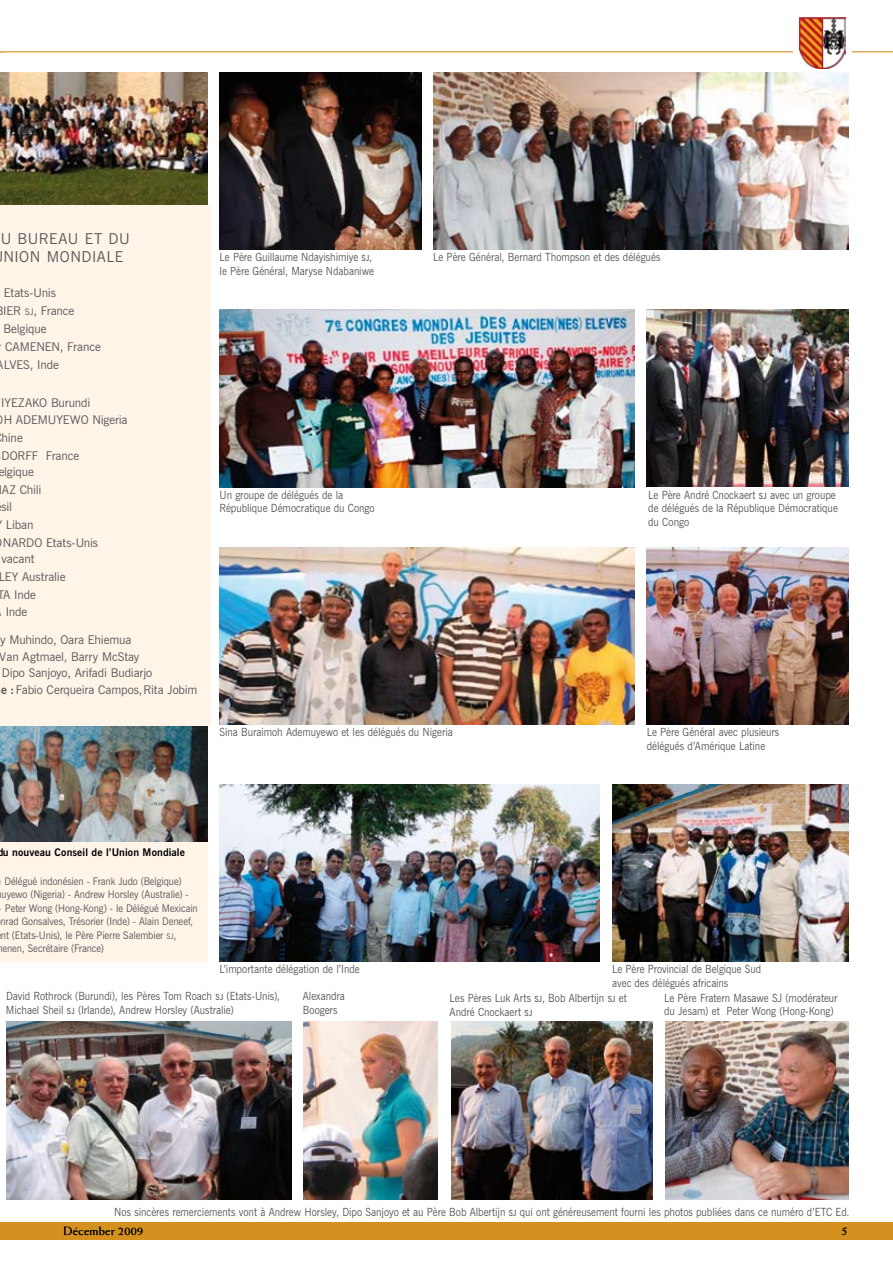
<style>
.page{position:relative;width:893px;height:1263px;background:#fff}
.page>*{position:absolute;margin:0;border:0;box-sizing:border-box;transform-origin:0 0}
.t1{font:15px "News Gothic BT";color:#58585a}
.t2{font:12px/18px "News Gothic BT";letter-spacing:-.01em;color:#58585a}
.t3{font:12px "Weiss";letter-spacing:.02em;color:#000}
.t4{font:11.25px/13.5px "News Gothic BT";color:#58585a;scale:.9 1}
.t5{font:11.25px/13.5px "News Gothic BT";color:#58585a;scale:.89 1}
.t6{font:10.5px/13.5px "News Gothic BT";letter-spacing:-.01em;color:#58585a;scale:.93 1}
.t7{font:700 10.5px "News Gothic BT";letter-spacing:.01em;color:#000}
.s1{font-size:9px}
.s2{font-weight:700}
.s3{font-weight:600;font-size:8.4px}
.s4{font-size:7.8px}
</style>
<div class="page">
<div style="left:0;top:1223px;width:893px;height:17px;background:#d4911f"></div>
<hr style="left:0;top:51px;width:893px;height:2px;background:#e0ad5c">
<img style="left:794px;top:17px;width:58px;height:52px">
<img style="left:666px;top:1022px;width:182px;height:177px">
<img style="left:451px;top:1022px;width:202px;height:177px">
<img style="left:304px;top:1022px;width:134px;height:177px">
<img style="left:6px;top:1022px;width:285px;height:177px">
<img style="left:613px;top:784px;width:235px;height:178px">
<img style="left:220px;top:784px;width:380px;height:178px">
<img style="left:647px;top:547px;width:201px;height:177px">
<img style="left:220px;top:547px;width:415px;height:177px">
<img style="left:647px;top:310px;width:201px;height:176px">
<img style="left:220px;top:310px;width:415px;height:177px">
<img style="left:220px;top:72px;width:201px;height:178px">
<img style="left:0;top:72px;width:208px;height:134px">
<div style="left:0;top:838px;width:208px;height:124px;background:#fef4e8"></div>
<img style="left:0;top:726px;width:208px;height:115px">
<img style="left:433px;top:72px;width:415px;height:178px">
<div style="left:0;top:206px;width:210px;height:520px;background:#fef4e8"></div>
<h1 class="t1" style="left:-10px;top:230px;width:10px">u</h1>
<h1 class="t1" style="left:18px;top:230px;width:21px">Bureau</h1>
<h1 class="t1" style="left:85px;top:230px;width:35px">et du</h1>
<h1 class="t1" style="left:3px;top:248px;width:10px">nion</h1>
<h1 class="t1" style="left:47px;top:248px;width:24px">Mondiale</h1>
<p class="t2" style="left:4px;top:283px;width:54px">Etats-Unis</p>
<p class="t2" style="left:3px;top:301px;width:73px">IER <span class="s1">sj</span>, France</p>
<p class="t2" style="left:3px;top:319px;width:45px">Belgique</p>
<p class="t2" style="left:-2px;top:337px;width:105px">r CAMENEN, France</p>
<p class="t2" style="left:-3px;top:355px;width:64px">ALVES, Inde</p>
<p class="t2" style="left:1px;top:395px;width:128px;line-height:16.5px">IYEZAKO Burundi<br>H ADEMUYEWO Nigeria</p>
<p class="t2" style="left:2px;top:428px;width:79px">hine<br>DORFF France</p>
<p class="t2" style="left:-1px;top:463px;width:44px">elgique<br>IAZ Chili</p>
<p class="t2" style="left:1px;top:497px;width:98px">sil<br>Liban<br>NARDO Etats-Unis</p>
<p class="t2" style="left:-3px;top:550px;width:70px;text-indent:4px">vacant<br>LEY Australie<br>TA Inde</p>
<p class="t2" style="left:6px;top:602px;width:23px">Inde</p>
<p class="t2" style="left:0;top:632px;width:199px;line-height:16.5px">y Muhindo, Oara Ehiemua<br>Van Agtmael, Barry McStay<br>Dipo Sanjoyo, Arifadi Budiarjo<br><span class="s2">e :</span> Fabio Cerqueira Campos, Rita Jobim</p>
<p class="t4" style="left:220px;top:250px;width:171px">Le Père Guillaume Ndayishimiye <span class="s3">SJ</span>,</p>
<p class="t4" style="left:433px;top:250px;width:254px">Le Père Général, Bernard Thompson et des délégués</p>
<p class="t4" style="left:220px;top:264px;width:173px">le Père Général, Maryse Ndabaniwe</p>
<p class="t4" style="left:220px;top:488px;width:174px">Un groupe de délégués de la<br>République Démocratique du Congo</p>
<p class="t4" style="left:220px;top:725px;width:261px">Sina Buraimoh Ademuyewo et les délégués du Nigeria</p>
<p class="t4" style="left:648px;top:488px;width:212px">Le Père André Cnockaert <span class="s3">SJ</span> avec un groupe de délégués de la République Démocratique du Congo</p>
<p class="t4" style="left:647px;top:725px;width:149px">Le Père Général avec plusieurs délégués d’Amérique Latine</p>
<p class="t7" style="left:3px;top:846px;width:184px">u nouveau Conseil de l’Union Mondiale</p>
<p class="t6" style="left:2px;top:874px;width:203px">Délégué indonésien - Frank Judo (Belgique) uyewo (Nigeria) - Andrew Horsley (Australie) -</p>
<p class="t6" style="left:-1px;top:901px;width:215px">- Peter Wong (Hong-Kong) - le Délégué Mexicain nrad Gonsalves, Trésorier (Inde) - Alain Deneef, nt (Etats-Unis), le Père Pierre Salembier <span class="s4">sj</span>, enen, Secrétaire (France)</p>
<p class="t4" style="left:220px;top:962px;width:157px">L’importante délégation de l’Inde</p>
<p class="t5" style="left:612px;top:962px;width:169px">Le Père Provincial de Belgique Sud avec des délégués africains</p>
<p class="t4" style="left:6px;top:989px;width:306px">David Rothrock (Burundi), les Pères Tom Roach <span class="s3">SJ</span> (Etats-Unis),<br>Michael Sheil <span class="s3">SJ</span> (Irlande), Andrew Horsley (Australie)</p>
<p class="t4" style="left:664px;top:991px;width:194px">Le Père Fratern Masawe SJ (modérateur du Jesam) et Peter Wong (Hong-Kong)</p>
<p class="t4" style="left:303px;top:989px;width:48px">Alexandra<br>Boogers</p>
<p class="t4" style="left:450px;top:991px;width:198px">Les Pères Luk Arts <span class="s3">SJ</span>, Bob Albertijn <span class="s3">SJ</span> et<br>André Cnockaert <span class="s3">SJ</span></p>
<p class="t4" style="left:114px;top:1205px;width:819px">Nos sincères remerciements vont à Andrew Horsley, Dipo Sanjoyo et au Père Bob Albertijn <span class="s3">SJ</span> qui ont généreusement fourni les photos publiées dans ce numéro d’ETC Ed.</p>
<p class="t3" style="left:64px;top:1223px;width:81px">December 2009</p>
<p class="t3" style="left:841px;top:1223px;width:7px">5</p>
<p class="t3" style="left:73px;top:1223px;width:7px">é</p>
</div>
